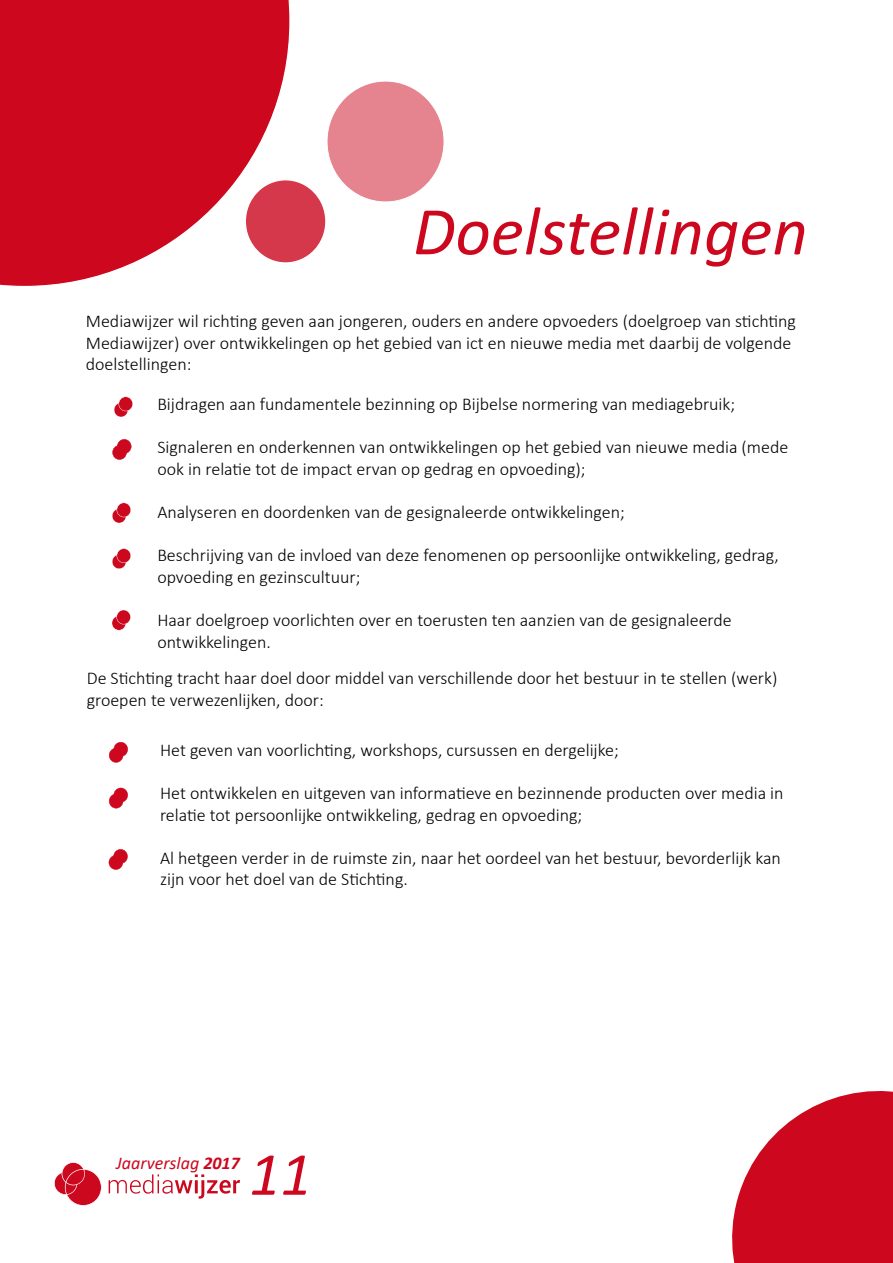
<style>
.page{position:relative;width:893px;height:1263px;background:#fff}
.page>*{position:absolute;margin:0;border:0;box-sizing:border-box;transform-origin:0 0}
.t1{font:italic 69px "Calibri";color:#cc071e}
.t2{font:italic 61.5px "Calibri";color:#cc071e}
.t3{font:300 18px/21.6px "Calibri";color:#000}
.t4{font:italic 18px "Calibri";color:#cc071e}
.s1{font-weight:700}
</style>
<div class="page">
<svg style="left:0;top:0;width:290px;height:286px"></svg>
<svg style="left:732px;top:1091px;width:161px;height:172px"></svg>
<div style="left:245px;top:180px;width:81px;height:83px;background:#d6384b;border-radius:50%"></div>
<div style="left:245px;top:179px;width:82px;height:85px;border:1px solid #fff;border-radius:50%"></div>
<div style="left:327px;top:81px;width:117px;height:121px;background:#e5838e;border-radius:50%"></div>
<svg style="left:109px;top:1174px;width:131px;height:25px"></svg>
<svg style="left:54px;top:1162px;width:48px;height:44px"></svg>
<svg style="left:114px;top:396px;width:19px;height:21px"></svg>
<svg style="left:112px;top:439px;width:19px;height:21px"></svg>
<svg style="left:112px;top:503px;width:19px;height:20px"></svg>
<svg style="left:112px;top:548px;width:19px;height:21px"></svg>
<svg style="left:112px;top:610px;width:19px;height:20px"></svg>
<svg style="left:109px;top:742px;width:19px;height:21px"></svg>
<svg style="left:109px;top:788px;width:19px;height:20px"></svg>
<svg style="left:109px;top:849px;width:19px;height:21px"></svg>
<h1 class="t1" style="left:413px;top:183px;width:396px">Doelstellingen</h1>
<p class="t3" style="left:86px;top:310px;width:712px">Mediawijzer wil richting geven aan jongeren, ouders en andere opvoeders (doelgroep van stichting<br>Mediawijzer) over ontwikkelingen op het gebied van ict en nieuwe media met daarbij de volgende doelstellingen:</p>
<p class="t3" style="left:157px;top:393px;width:579px">Bijdragen aan fundamentele bezinning op Bijbelse normering van mediagebruik;</p>
<p class="t3" style="left:157px;top:436px;width:632px">Signaleren en onderkennen van ontwikkelingen op het gebied van nieuwe media (mede ook in relatie tot de impact ervan op gedrag en opvoeding);</p>
<p class="t3" style="left:157px;top:501px;width:469px">Analyseren en doordenken van de gesignaleerde ontwikkelingen;</p>
<p class="t3" style="left:157px;top:544px;width:623px">Beschrijving van de invloed van deze fenomenen op persoonlijke ontwikkeling, gedrag, opvoeding en gezinscultuur;</p>
<p class="t3" style="left:157px;top:609px;width:576px">Haar doelgroep voorlichten over en toerusten ten aanzien van de gesignaleerde ontwikkelingen.</p>
<p class="t3" style="left:87px;top:667px;width:692px">De Stichting tracht haar doel door middel van verschillende door het bestuur in te stellen (werk) groepen te verwezenlijken, door:</p>
<p class="t3" style="left:160px;top:739px;width:460px">Het geven van voorlichting, workshops, cursussen en dergelijke;</p>
<p class="t3" style="left:160px;top:782px;width:625px">Het ontwikkelen en uitgeven van informatieve en bezinnende producten over media in relatie tot persoonlijke ontwikkeling, gedrag en opvoeding;</p>
<p class="t3" style="left:160px;top:847px;width:622px">Al hetgeen verder in de ruimste zin, naar het oordeel van het bestuur, bevorderlijk kan zijn voor het doel van de Stichting.</p>
<p class="t4" style="left:116px;top:1150px;width:125px">Jaarverslag <span class="s1">2017</span></p>
<h2 class="t2" style="left:249px;top:1131px;width:64px">11</h2>
</div>
